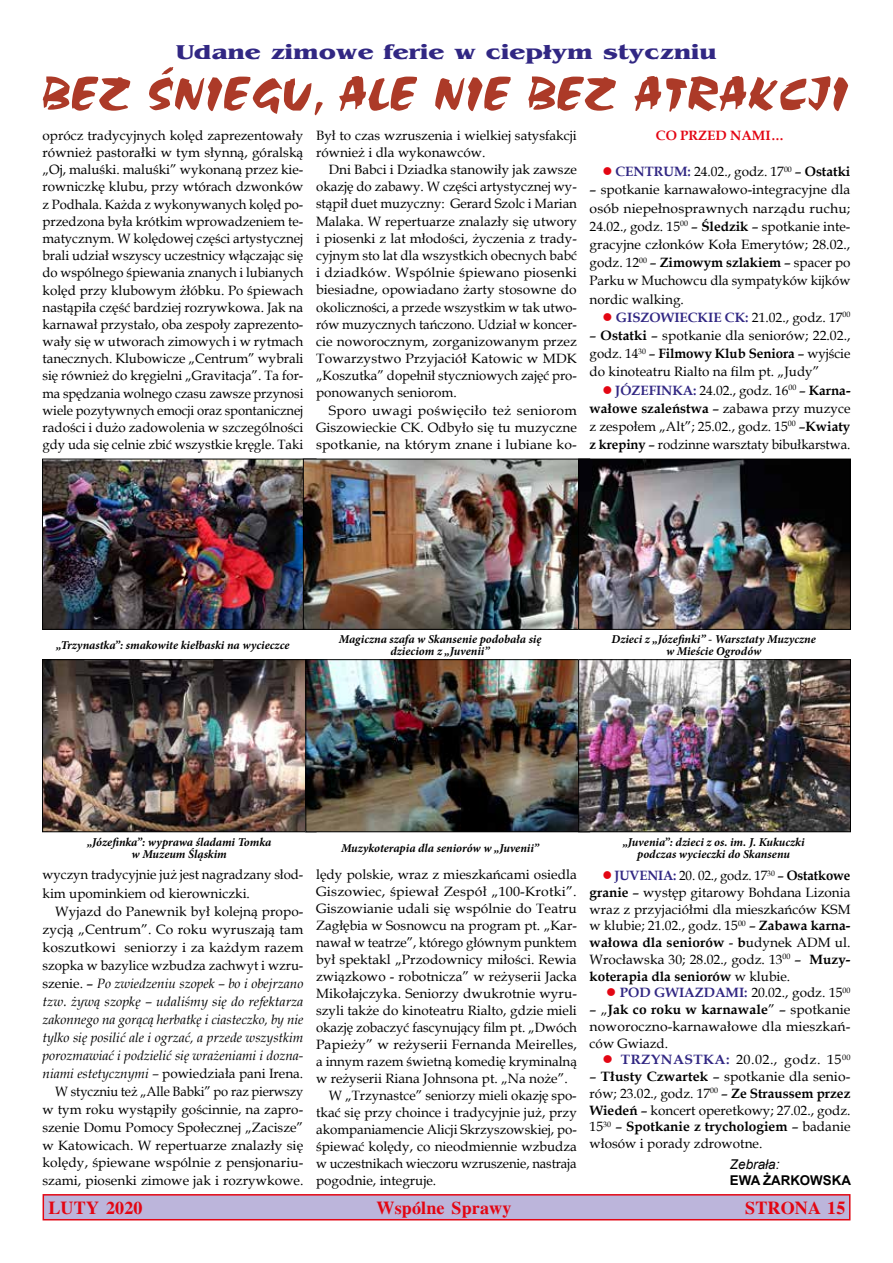
<style>
.page{position:relative;width:893px;height:1263px;background:#fff}
.page>*{position:absolute;margin:0;border:0;box-sizing:border-box;transform-origin:0 0}
.t1{font:54px "Chalk";color:#ac3a28;scale:1.04 1}
.t2{font:700 21px "Bangkok";color:#312783;scale:1.25 1}
.t3{font:700 18px "Toronto";letter-spacing:.01em;color:#e30613}
.t4{font:13.5px/17.1px "Book Antiqua";color:#000;text-align:justify}
.t5{font:13.5px/17.2px "Book Antiqua";color:#000;text-align:justify;scale:1.04 1}
.t6{font:700 13.5px "Book Antiqua";color:#312783}
.t7{font:13.5px "Book Antiqua";letter-spacing:.03em;color:#000;scale:1.04 1}
.t8{font:700 13.5px "Book Antiqua";color:#e30613}
.t9{font:700 13.5px "Arial";letter-spacing:-.005em;color:#000}
.t10{font:italic 13.5px "Arial";color:#000}
.t11{font:italic 700 12px/12px "Minion Pro";color:#000;text-align:center}
.s1{color:#e30613}
.s2{font-weight:700;color:#312783}
.s3{font-weight:700}
.s4{font-weight:400;color:#000}
.s5{font-style:italic}
</style>
<div class="page">
<div style="left:43px;top:1194px;width:807px;height:26px;background:#bcb5db;border:2px solid #e30613"></div>
<img style="left:45px;top:461px;width:258px;height:166px">
<div style="left:43px;top:459px;width:273px;height:170px;border:1px solid #000"></div>
<img style="left:305px;top:461px;width:274px;height:166px">
<div style="left:303px;top:459px;width:287px;height:170px;border:1px solid #000"></div>
<img style="left:581px;top:461px;width:267px;height:166px">
<div style="left:579px;top:459px;width:271px;height:170px;border:1px solid #000"></div>
<img style="left:45px;top:662px;width:261px;height:168px">
<div style="left:43px;top:660px;width:273px;height:172px;border:1px solid #000"></div>
<img style="left:308px;top:662px;width:271px;height:168px">
<div style="left:306px;top:660px;width:284px;height:172px;border:1px solid #000"></div>
<img style="left:581px;top:662px;width:267px;height:168px">
<div style="left:579px;top:660px;width:271px;height:172px;border:1px solid #000"></div>
<h2 class="t2" style="left:176px;top:40px;width:434px">Udane zimowe ferie w ciepłym styczniu</h2>
<h1 class="t1" style="left:43px;top:65px;width:777px">BEZ ŚNIEGU, ALE NIE BEZ ATRAKCJI</h1>
<p class="t4" style="left:43px;top:126px;width:262px">oprócz tradycyjnych kolęd zaprezentowały również pastorałki w tym słynną, góralską „Oj, maluśki. maluśki” wykonaną przez kie&shy;rowniczkę klubu, przy wtórach dzwonków z Podhala. Każda z wykonywanych kolęd po&shy;przedzona była krótkim wprowadzeniem te&shy;matycznym. W kolędowej części artystycznej brali udział wszyscy uczestnicy włączając się do wspólnego śpiewania znanych i lubianych kolęd przy klubowym żłóbku. Po śpiewach nastąpiła część bardziej rozrywkowa. Jak na karnawał przystało, oba zespoły zaprezento&shy;wały się w utworach zimowych i w rytmach tanecznych. Klubowicze „Centrum” wybrali się również do kręgielni „Gravitacja”. Ta for&shy;ma spędzania wolnego czasu zawsze przynosi wiele pozytywnych emocji oraz spontanicznej radości i dużo zadowolenia w szczególności gdy uda się celnie zbić wszystkie kręgle. Taki</p>
<p class="t4" style="left:316px;top:127px;width:262px">Był to czas wzruszenia i wielkiej satysfakcji również i dla wykonawców.</p>
<p class="t4" style="left:316px;top:160px;width:262px;text-indent:13px">Dni Babci i Dziadka stanowiły jak zawsze okazję do zabawy. W części artystycznej wy&shy;stąpił duet muzyczny: Gerard Szolc i Marian Malaka. W repertuarze znalazły się utwory i piosenki z lat młodości, życzenia z trady&shy;cyjnym sto lat dla wszystkich obecnych babć i dziadków. Wspólnie śpiewano piosenki biesiadne, opowiadano żarty stosowne do okoliczności, a przede wszystkim w tak utwo&shy;rów muzycznych tańczono. Udział w koncer&shy;cie noworocznym, zorganizowanym przez Towarzystwo Przyjaciół Katowic w MDK „Koszutka” dopełnił styczniowych zajęć pro&shy;ponowanych seniorom.</p>
<p class="t5" style="left:316px;top:401px;width:252px;text-indent:13px">Sporo uwagi poświęciło też seniorom Giszowieckie CK. Odbyło się tu muzyczne spotkanie, na którym znane i lubiane ko-</p>
<p class="t8" style="left:656px;top:126px;width:130px">CO PRZED NAMI…</p>
<p class="t4" style="left:602px;top:163px;width:250px"><span class="s1">●</span> <span class="s2">CENTRUM:</span> 24.02., godz. 17<sup>00</sup> – <span class="s3">Ostatki</span></p>
<p class="t4" style="left:590px;top:181px;width:262px;line-height:18.1px">– spotkanie karnawałowo-integracyjne dla osób niepełnosprawnych narządu ruchu; 24.02., godz. 15<sup>00</sup> – <span class="s3">Śledzik</span> – spotkanie inte&shy;gracyjne członków Koła Emerytów; 28.02., godz. 12<sup>00</sup> – <span class="s3">Zimowym szlakiem</span> – spacer po Parku w Muchowcu dla sympatyków kijków nordic walking.</p>
<p class="t6" style="left:602px;top:308px;width:250px"><span class="s1">●</span> GISZOWIECKIE CK: <span class="s4">21.02., godz. 17</span><sup>00</sup></p>
<p class="t4" style="left:590px;top:326px;width:262px;line-height:18.1px">– <span class="s3">Ostatki</span> – spotkanie dla seniorów; 22.02., godz. 14<sup>30</sup> – <span class="s3">Filmowy Klub Seniora</span> – wyjście do kinoteatru Rialto na film pt. „Judy”</p>
<p class="t4" style="left:590px;top:380px;width:262px;line-height:18.1px;text-indent:13px"><span class="s1">●</span> <span class="s2">JÓZEFINKA:</span> 24.02., godz. 16<sup>00</sup> – <span class="s3">Karna&shy;wałowe szaleństwa</span> – zabawa przy muzyce z zespołem „Alt”; 25.02., godz. 15<sup>00</sup> –<span class="s3">Kwiaty z krepiny</span> – rodzinne warsztaty bibułkarstwa.</p>
<p class="t11" style="left:56px;top:639px;width:235px">„Trzynastka”: smakowite kiełbaski na wycieczce</p>
<p class="t11" style="left:339px;top:633px;width:204px">Magiczna szafa w Skansenie podobała się dzieciom z „Juvenii”</p>
<p class="t11" style="left:611px;top:633px;width:206px">Dzieci z „Józefinki” - Warsztaty Muzyczne w Mieście Ogrodów</p>
<p class="t11" style="left:87px;top:836px;width:186px">„Józefinka”: wyprawa śladami Tomka w Muzeum Śląskim</p>
<p class="t4" style="left:43px;top:865px;width:262px;line-height:18.1px">wyczyn tradycyjnie już jest nagradzany słod&shy;kim upominkiem od kierowniczki.</p>
<p class="t4" style="left:43px;top:902px;width:262px;line-height:18px;text-align:right">Wyjazd do Panewnik był kolejną propo&shy;zycją „Centrum”. Co roku wyruszają tam koszutkowi seniorzy i za każdym razem szopka w bazylice wzbudza zachwyt i wzru&shy;szenie. – <span class="s5">Po zwiedzeniu szopek – bo i obejrzano tzw. żywą szopkę – udaliśmy się do refektarza zakonnego na gorącą herbatkę i ciasteczko, by nie tylko się posilić ale i ogrzać, a przede wszystkim porozmawiać i podzielić się wrażeniami i dozna&shy;niami estetycznymi –</span> powiedziała pani Irena.<br>W styczniu też „Alle Babki” po raz pierwszy w tym roku wystąpiły gościnnie, na zapro&shy;szenie Domu Pomocy Społecznej „Zacisze” w Katowicach. W repertuarze znalazły się kolędy, śpiewane wspólnie z pensjonariu&shy;szami, piosenki zimowe jak i rozrywkowe.</p>
<p class="t11" style="left:341px;top:842px;width:200px">Muzykoterapia dla seniorów w „Juvenii”</p>
<p class="t11" style="left:623px;top:836px;width:183px">„Juvenia”: dzieci z os. im. J. Kukuczki podczas wycieczki do Skansenu</p>
<p class="t4" style="left:316px;top:866px;width:262px">lędy polskie, wraz z mieszkańcami osiedla</p>
<p class="t5" style="left:316px;top:883px;width:252px">Giszowiec, śpiewał Zespół „100-Krotki”.</p>
<p class="t4" style="left:316px;top:900px;width:262px">Giszowianie udali się wspólnie do Teatru</p>
<p class="t4" style="left:316px;top:917px;width:262px">Zagłębia w Sosnowcu na program pt. „Kar-</p>
<p class="t4" style="left:316px;top:934px;width:262px">nawał w teatrze”, którego głównym punktem</p>
<p class="t4" style="left:316px;top:951px;width:262px">był spektakl „Przodownicy miłości. Rewia</p>
<p class="t4" style="left:316px;top:968px;width:262px">związkowo - robotnicza” w reżyserii Jacka</p>
<p class="t4" style="left:316px;top:985px;width:262px">Mikołajczyka. Seniorzy dwukrotnie wyru-</p>
<p class="t4" style="left:316px;top:1002px;width:262px">szyli także do kinoteatru Rialto, gdzie mieli</p>
<p class="t4" style="left:316px;top:1019px;width:262px">okazję zobaczyć fascynujący film pt. „Dwóch</p>
<p class="t4" style="left:316px;top:1036px;width:262px">Papieży” w reżyserii Fernanda Meirelles,</p>
<p class="t4" style="left:316px;top:1053px;width:262px">a innym razem świetną komedię kryminalną</p>
<p class="t4" style="left:316px;top:1070px;width:253px">w reżyserii Riana Johnsona pt. „Na noże”.</p>
<p class="t4" style="left:329px;top:1087px;width:249px">W „Trzynastce” seniorzy mieli okazję spo-</p>
<p class="t4" style="left:316px;top:1104px;width:262px">tkać się przy choince i tradycyjnie już, przy</p>
<p class="t4" style="left:316px;top:1121px;width:262px">akompaniamencie Alicji Skrzyszowskiej, po-</p>
<p class="t4" style="left:316px;top:1138px;width:262px">śpiewać kolędy, co nieodmiennie wzbudza</p>
<p class="t4" style="left:316px;top:1155px;width:262px">w uczestnikach wieczoru wzruszenie, nastraja</p>
<p class="t4" style="left:316px;top:1172px;width:122px">pogodnie, integruje.</p>
<p class="t4" style="left:590px;top:867px;width:262px;text-indent:13px"><span class="s1">●</span> <span class="s2">JUVENIA:</span> 20. 02., godz. 17<sup>30</sup> – <span class="s3">Ostatkowe granie</span> – występ gitarowy Bohdana Lizonia wraz z przyjaciółmi dla mieszkańców KSM w klubie; 21.02., godz. 15<sup>00</sup> – <span class="s3">Zabawa karna&shy;wałowa dla seniorów</span> - <span class="s3">b</span>udynek ADM ul.<br>Wrocławska 30; 28.02., godz. 13<sup>00</sup> – <span class="s3">Muzy&shy;koterapia dla seniorów</span> w klubie.</p>
<p class="t4" style="left:606px;top:984px;width:246px"><span class="s1">●</span> <span class="s2">POD GWIAZDAMI:</span> 20.02., godz. 15<sup>00</sup></p>
<p class="t4" style="left:590px;top:1001px;width:262px">– „<span class="s3">Jak co roku w karnawale</span>” – spotkanie noworoczno-karnawałowe dla mieszkań&shy;ców Gwiazd.</p>
<p class="t7" style="left:602px;top:1050px;width:240px"><span class="s1">●</span> <span class="s2">TRZYNASTKA:</span> 20.02., godz. 15<sup>00</sup></p>
<p class="t4" style="left:590px;top:1068px;width:262px">– <span class="s3">Tłusty Czwartek</span> – spotkanie dla senio&shy;rów; 23.02., godz. 17<sup>00</sup> – <span class="s3">Ze Straussem przez Wiedeń</span> – koncert operetkowy; 27.02., godz.<br>15<sup>30</sup> – <span class="s3">Spotkanie z trychologiem</span> – badanie włosów i porady zdrowotne.</p>
<p class="t10" style="left:730px;top:1155px;width:51px">Zebrała:</p>
<p class="t9" style="left:730px;top:1171px;width:122px">EWA ŻARKOWSKA</p>
<h3 class="t3" style="left:48px;top:1197px;width:96px">LUTY 2020</h3>
<h3 class="t3" style="left:377px;top:1197px;width:136px">Wspólne Sprawy</h3>
<h3 class="t3" style="left:745px;top:1197px;width:102px">STRONA 15</h3>
</div>
